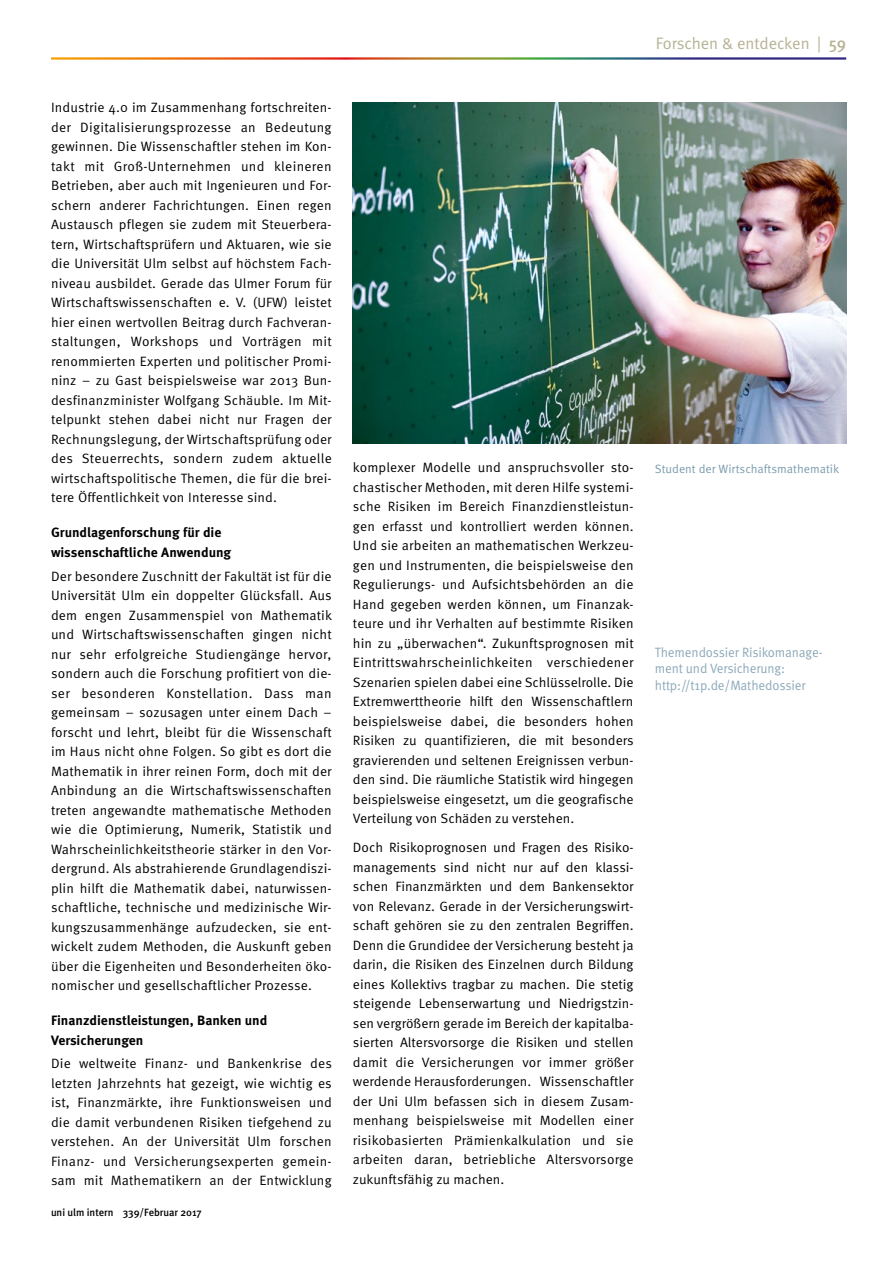
<style>
.page{position:relative;width:893px;height:1263px;background:#fff}
.page>*{position:absolute;margin:0;border:0;box-sizing:border-box;transform-origin:0 0}
.t1{font:16.5px "Meta Normal";color:#b6b294}
.t2{font:13.5px/19.5px "Meta OT Norm";letter-spacing:.005em;color:#000;text-align:justify}
.t3{font:700 13.5px/19.5px "Meta OT";color:#000}
.t4{font:13.5px/16.5px "Meta OT Norm";letter-spacing:-.01em;color:#8ca9b9;scale:.96 1}
.t5{font:12px "Meta OT Norm";color:#7b9cae}
.t6{font:500 10.5px "Meta";color:#000}
.s1{font-family:"Meta";font-weight:500}
</style>
<div class="page">
<img style="left:353px;top:102px;width:493px;height:341px">
<p class="t2" style="left:51px;top:98px;width:282px">Industrie 4.0 im Zusammenhang fortschreiten&shy;der Digitalisierungsprozesse an Bedeutung gewinnen. Die Wissenschaftler stehen im Kon&shy;takt mit Groß-Unternehmen und kleineren Betrieben, aber auch mit Ingenieuren und For&shy;schern anderer Fachrichtungen. Einen regen Austausch pflegen sie zudem mit Steuerbera&shy;tern, Wirtschaftsprüfern und Aktuaren, wie sie die Universität Ulm selbst auf höchstem Fach&shy;niveau ausbildet. Gerade das Ulmer Forum für Wirtschaftswissenschaften e. V. (UFW) leistet hier einen wertvollen Beitrag durch Fachveran&shy;staltungen, Workshops und Vorträgen mit renommierten Experten und politischer Promi&shy;ninz – zu Gast beispielsweise war 2013 Bun&shy;desfinanzminister Wolfgang Schäuble. Im Mit&shy;telpunkt stehen dabei nicht nur Fragen der Rechnungslegung, der Wirtschaftsprüfung oder des Steuerrechts, sondern zudem aktuelle wirtschaftspolitische Themen, die für die brei&shy;tere Öffentlichkeit von Interesse sind.</p>
<p class="t3" style="left:51px;top:523px;width:182px">Grundlagenforschung für die wissenschaftliche Anwendung</p>
<p class="t2" style="left:51px;top:566px;width:283px">Der besondere Zuschnitt der Fakultät ist für die Universität Ulm ein doppelter Glücksfall. Aus dem engen Zusammenspiel von Mathematik und Wirtschaftswissenschaften gingen nicht nur sehr erfolgreiche Studiengänge hervor, sondern auch die Forschung profitiert von die&shy;ser besonderen Konstellation. Dass man gemeinsam – sozusagen unter einem Dach – forscht und lehrt, bleibt für die Wissenschaft im Haus nicht ohne Folgen. So gibt es dort die Mathematik in ihrer reinen Form, doch mit der Anbindung an die Wirtschaftswissenschaften treten angewandte mathematische Methoden wie die Optimierung, Numerik, Statistik und Wahrscheinlichkeitstheorie stärker in den Vor&shy;dergrund. Als abstrahierende Grundlagendiszi&shy;plin hilft die Mathematik dabei, naturwissen&shy;schaftliche, technische und medizinische Wir&shy;kungszusammenhänge aufzudecken, sie ent&shy;wickelt zudem Methoden, die Auskunft geben über die Eigenheiten und Besonderheiten öko&shy;nomischer und gesellschaftlicher Prozesse.</p>
<p class="t3" style="left:51px;top:1011px;width:218px">Finanzdienstleistungen, Banken und<br>Versicherungen</p>
<p class="t2" style="left:51px;top:1054px;width:282px">Die weltweite Finanz- und Bankenkrise des letzten Jahrzehnts hat gezeigt, wie wichtig es ist, Finanzmärkte, ihre Funktionsweisen und die damit verbundenen Risiken tiefgehend zu verstehen. An der Universität Ulm forschen Finanz- und Versicherungsexperten gemein&shy;sam mit Mathematikern an der Entwicklung</p>
<p class="t6" style="left:51px;top:1206px;width:152px">uni ulm intern 339/Februar 2017</p>
<p class="t2" style="left:353px;top:458px;width:282px">komplexer Modelle und anspruchsvoller sto&shy;chastischer Methoden, mit deren Hilfe systemi&shy;sche Risiken im Bereich Finanzdienstleistun&shy;gen erfasst und kontrolliert werden können.<br>Und sie arbeiten an mathematischen Werkzeu&shy;gen und Instrumenten, die beispielsweise den Regulierungs- und Aufsichtsbehörden an die Hand gegeben werden können, um Finanzak&shy;teure und ihr Verhalten auf bestimmte Risiken hin zu „überwachen“. Zukunftsprognosen mit Eintrittswahrscheinlichkeiten verschiedener Szenarien spielen dabei eine Schlüsselrolle. Die Extremwerttheorie hilft den Wissenschaftlern beispielsweise dabei, die besonders hohen Risiken zu quantifizieren, die mit besonders gravierenden und seltenen Ereignissen verbun&shy;den sind. Die räumliche Statistik wird hingegen beispielsweise eingesetzt, um die geografische Verteilung von Schäden zu verstehen.</p>
<p class="t2" style="left:353px;top:838px;width:282px">Doch Risikoprognosen und Fragen des Risiko&shy;managements sind nicht nur auf den klassi&shy;schen Finanzmärkten und dem Bankensektor von Relevanz. Gerade in der Versicherungswirt&shy;schaft gehören sie zu den zentralen Begriffen.<br>Denn die Grundidee der Versicherung besteht ja darin, die Risiken des Einzelnen durch Bildung eines Kollektivs tragbar zu machen. Die stetig steigende Lebenserwartung und Niedrigstzin&shy;sen vergrößern gerade im Bereich der kapitalba&shy;sierten Altersvorsorge die Risiken und stellen damit die Versicherungen vor immer größer werdende Herausforderungen. Wissenschaftler der Uni Ulm befassen sich in diesem Zusam&shy;menhang beispielsweise mit Modellen einer risikobasierten Prämienkalkulation und sie arbeiten daran, betriebliche Altersvorsorge zukunftsfähig zu machen.</p>
<p class="t1" style="left:656px;top:34px;width:192px">Forschen &amp; entdecken | <span class="s1">59</span></p>
<p class="t5" style="left:655px;top:461px;width:186px">Student der Wirtschaftsmathematik</p>
<p class="t4" style="left:655px;top:644px;width:176px">Themendossier Risikomanage&shy;ment und Versicherung: http://t1p.de/Mathedossier</p>
</div>
